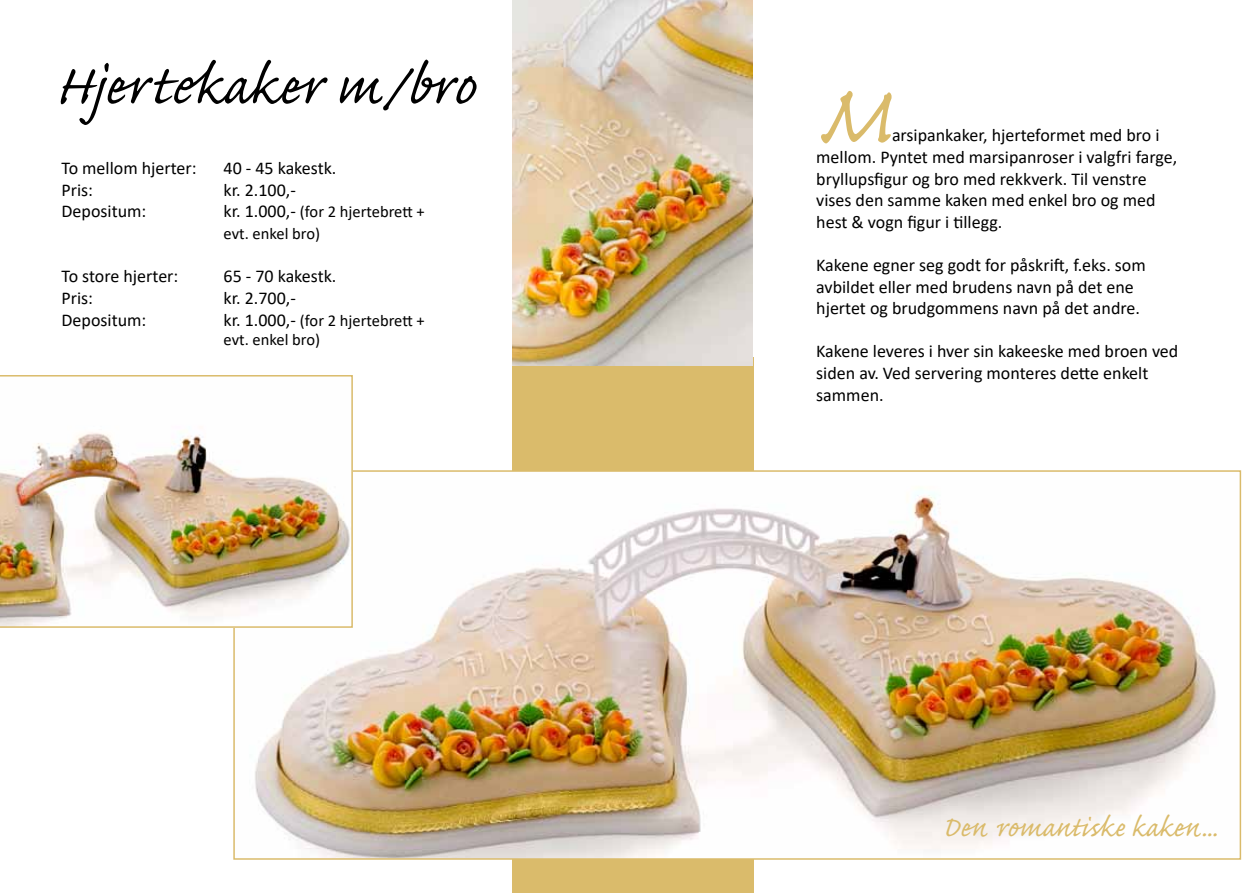
<style>
.page{position:relative;width:1259px;height:893px;background:#fff}
.page>*{position:absolute;margin:0;border:0;box-sizing:border-box;transform-origin:0 0}
.t1{font:108px "Caflisch Script Pro";color:#dabb6b}
.t2{font:72px "Caflisch Script Pro";color:#000}
.t3{font:36px "Caflisch Script Pro";letter-spacing:.005em;color:#dabb6b}
.t4{font:18px/21.6px "Calibri";color:#000}
.t5{font:16.5px/21.6px "Calibri";color:#000}
.s1{font-size:18px}
</style>
<div class="page">
<div style="left:512px;top:357px;width:241px;height:536px;background:#dabb6b"></div>
<img style="left:255px;top:473px;width:961px;height:384px">
<img style="left:512px;top:0;width:241px;height:365px">
<img style="left:0;top:375px;width:353px;height:253px">
<h2 class="t2" style="left:54px;top:48px;width:424px">Hjertekaker m/bro</h2>
<p class="t4" style="left:62px;top:157px;width:137px">To mellom hjerter:</p>
<p class="t4" style="left:224px;top:157px;width:114px">40 - 45 kakestk.</p>
<p class="t4" style="left:62px;top:179px;width:33px">Pris:</p>
<p class="t4" style="left:223px;top:179px;width:74px">kr. 2.100,-</p>
<p class="t4" style="left:62px;top:200px;width:86px">Depositum:</p>
<p class="t5" style="left:223px;top:201px;width:203px"><span class="s1">kr. 1.000,-</span> (for 2 hjertebrett + evt. enkel bro)</p>
<p class="t4" style="left:62px;top:265px;width:118px">To store hjerter:</p>
<p class="t4" style="left:224px;top:265px;width:114px">65 - 70 kakestk.</p>
<p class="t4" style="left:62px;top:287px;width:33px">Pris:</p>
<p class="t4" style="left:223px;top:287px;width:74px">kr. 2.700,-</p>
<p class="t4" style="left:62px;top:308px;width:86px">Depositum:</p>
<p class="t5" style="left:223px;top:310px;width:203px;line-height:19.8px"><span class="s1">kr. 1.000,-</span> (for 2 hjertebrett + evt. enkel bro)</p>
<h1 class="t1" style="left:816px;top:60px;width:77px">M</h1>
<p class="t4" style="left:816px;top:124px;width:362px;text-indent:76px">arsipankaker, hjerteformet med bro i mellom. Pyntet med marsipanroser i valgfri farge, bryllupsfigur og bro med rekkverk. Til venstre vises den samme kaken med enkel bro og med hest &amp; vogn figur i tillegg.</p>
<p class="t4" style="left:816px;top:254px;width:331px">Kakene egner seg godt for påskrift, f.eks. som avbildet eller med brudens navn på det ene hjertet og brudgommens navn på det andre.</p>
<p class="t4" style="left:816px;top:340px;width:363px">Kakene leveres i hver sin kakeeske med broen ved siden av. Ved servering monteres dette enkelt sammen.</p>
<h3 class="t3" style="left:942px;top:809px;width:276px">Den romantiske kaken...</h3>
</div>
